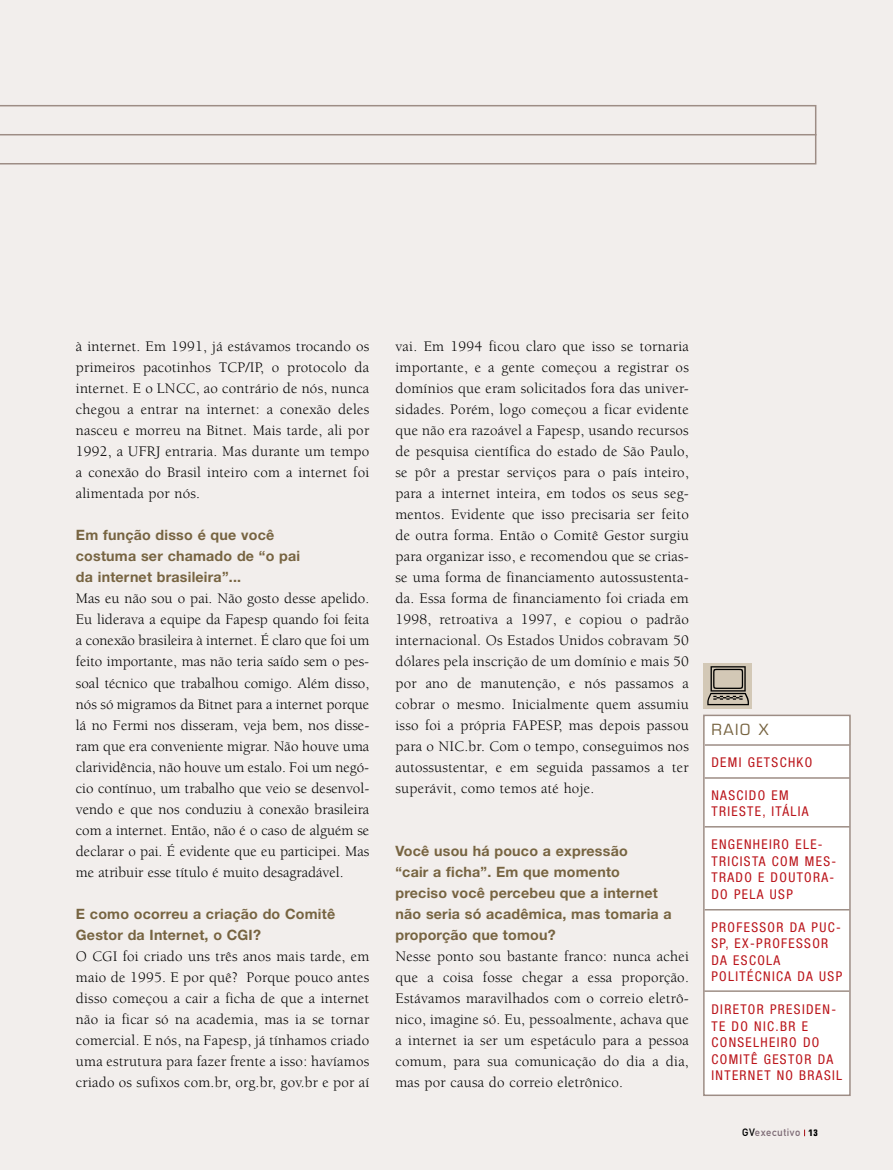
<style>
.page{position:relative;width:893px;height:1170px;background:#fff}
.page>*{position:absolute;margin:0;border:0;box-sizing:border-box;transform-origin:0 0}
.t1{font:15px/21px "Berkeley Std";letter-spacing:.015em;color:#000;text-align:justify}
.t2{font:15px "Eurostile LT Std";color:#776441}
.t3{font:700 14.25px/21px "Helvetica Neue LT Std";letter-spacing:.015em;color:#776441}
.t4{font:condensed 13.5px/16.5px "Helvetica Neue LT Std";letter-spacing:.1em;color:#ba141a}
.t5{font:10.5px "DIN Mittelschrift Std";letter-spacing:.05em;color:#7f6d77}
.s1{color:#000}
.s2{font-family:"Eurostile LT Std";font-weight:700;font-stretch:condensed;font-size:9px;color:#000}
</style>
<div class="page">
<div style="left:0;top:0;width:893px;height:1169px;background:#f2eeec"></div>
<svg style="left:0;top:105px;width:816px;height:59px"></svg>
<hr style="left:0;top:134px;width:816px;height:1px;background:#9d8d85">
<div style="left:703px;top:662px;width:49px;height:46px;background:#d3c8b6"></div>
<div style="left:703px;top:714px;width:148px;height:381px;background:#fff;border:2px solid #9d8d85"></div>
<hr style="left:705px;top:744px;width:145px;height:1px;background:#9d8d85">
<hr style="left:705px;top:777px;width:145px;height:1px;background:#9d8d85">
<hr style="left:705px;top:908px;width:145px;height:2px;background:#9d8d85">
<hr style="left:704px;top:990px;width:145px;height:1px;background:#9d8d85">
<hr style="left:705px;top:826px;width:145px;height:1px;background:#9d8d85">
<p class="t1" style="left:76px;top:336px;width:295px">à internet. Em 1991, já estávamos trocando os primeiros pacotinhos TCP/IP, o protocolo da internet. E o LNCC, ao contrário de nós, nunca chegou a entrar na internet: a conexão deles nasceu e morreu na Bitnet. Mais tarde, ali por 1992, a UFRJ entraria. Mas durante um tempo a conexão do Brasil inteiro com a internet foi alimentada por nós.</p>
<p class="t3" style="left:76px;top:524px;width:226px">Em função disso é que você costuma ser chamado de “o pai da internet brasileira”...</p>
<p class="t1" style="left:76px;top:588px;width:295px">Mas eu não sou o pai. Não gosto desse apelido.<br>Eu liderava a equipe da Fapesp quando foi feita a conexão brasileira à internet. É claro que foi um feito importante, mas não teria saído sem o pes&shy;soal técnico que trabalhou comigo. Além disso, nós só migramos da Bitnet para a internet porque lá no Fermi nos disseram, veja bem, nos disse&shy;ram que era conveniente migrar. Não houve uma clarividência, não houve um estalo. Foi um negó&shy;cio contínuo, um trabalho que veio se desenvol&shy;vendo e que nos conduziu à conexão brasileira com a internet. Então, não é o caso de alguém se declarar o pai. É evidente que eu participei. Mas me atribuir esse título é muito desagradável.</p>
<p class="t3" style="left:76px;top:902px;width:261px">E como ocorreu a criação do Comitê<br>Gestor da Internet, o CGI?</p>
<p class="t1" style="left:76px;top:945px;width:295px">O CGI foi criado uns três anos mais tarde, em maio de 1995. E por quê? Porque pouco antes disso começou a cair a ficha de que a internet não ia ficar só na academia, mas ia se tornar comercial. E nós, na Fapesp, já tínhamos criado uma estrutura para fazer frente a isso: havíamos criado os sufixos com.br, org.br, gov.br e por aí</p>
<p class="t1" style="left:395px;top:336px;width:295px">vai. Em 1994 ficou claro que isso se tornaria importante, e a gente começou a registrar os domínios que eram solicitados fora das univer&shy;sidades. Porém, logo começou a ficar evidente que não era razoável a Fapesp, usando recursos de pesquisa científica do estado de São Paulo, se pôr a prestar serviços para o país inteiro, para a internet inteira, em todos os seus seg&shy;mentos. Evidente que isso precisaria ser feito de outra forma. Então o Comitê Gestor surgiu para organizar isso, e recomendou que se crias&shy;se uma forma de financiamento autossustenta&shy;da. Essa forma de financiamento foi criada em 1998, retroativa a 1997, e copiou o padrão internacional. Os Estados Unidos cobravam 50 dólares pela inscrição de um domínio e mais 50 por ano de manutenção, e nós passamos a cobrar o mesmo. Inicialmente quem assumiu isso foi a própria FAPESP, mas depois passou para o NIC.br. Com o tempo, conseguimos nos autossustentar, e em seguida passamos a ter superávit, como temos até hoje.</p>
<p class="t3" style="left:395px;top:839px;width:278px">Você usou há pouco a expressão<br>“cair a ficha”. Em que momento preciso você percebeu que a internet não seria só acadêmica, mas tomaria a proporção que tomou?</p>
<p class="t1" style="left:395px;top:945px;width:295px">Nesse ponto sou bastante franco: nunca achei que a coisa fosse chegar a essa proporção.<br>Estávamos maravilhados com o correio eletrô&shy;nico, imagine só. Eu, pessoalmente, achava que a internet ia ser um espetáculo para a pessoa comum, para sua comunicação do dia a dia, mas por causa do correio eletrônico.</p>
<p class="t2" style="left:711px;top:720px;width:59px">RAIO X</p>
<p class="t4" style="left:711px;top:753px;width:102px">DEMI GETSCHKO</p>
<p class="t4" style="left:711px;top:786px;width:99px">NASCIDO EM<br>TRIESTE, ITÁLIA</p>
<p class="t4" style="left:711px;top:836px;width:9px">ENG</p>
<p class="t4" style="left:711px;top:836px;width:126px;text-indent:25px">ENHEIRO ELE-<br>TRICISTA COM MES-<br>TRADO E DOUTORA-<br>DO PELA USP</p>
<p class="t4" style="left:711px;top:918px;width:109px">PROFESSOR DA PUC</p>
<p class="t4" style="left:836px;top:918px;width:6px">-</p>
<p class="t4" style="left:711px;top:935px;width:118px">SP, EX-PROFESSOR<br>DA ESCOLA<br>POLITÉCNICA DA USP</p>
<p class="t4" style="left:711px;top:1001px;width:132px">DIRETOR PRESIDEN-<br>TE DO NIC.BR E<br>CONSELHEIRO DO<br>COMITÊ GESTOR DA<br>INTERNET NO BRASIL</p>
<p class="t5" style="left:742px;top:1126px;width:77px"><span class="s1">gv</span>executivo <span class="s2">13</span></p>
</div>
